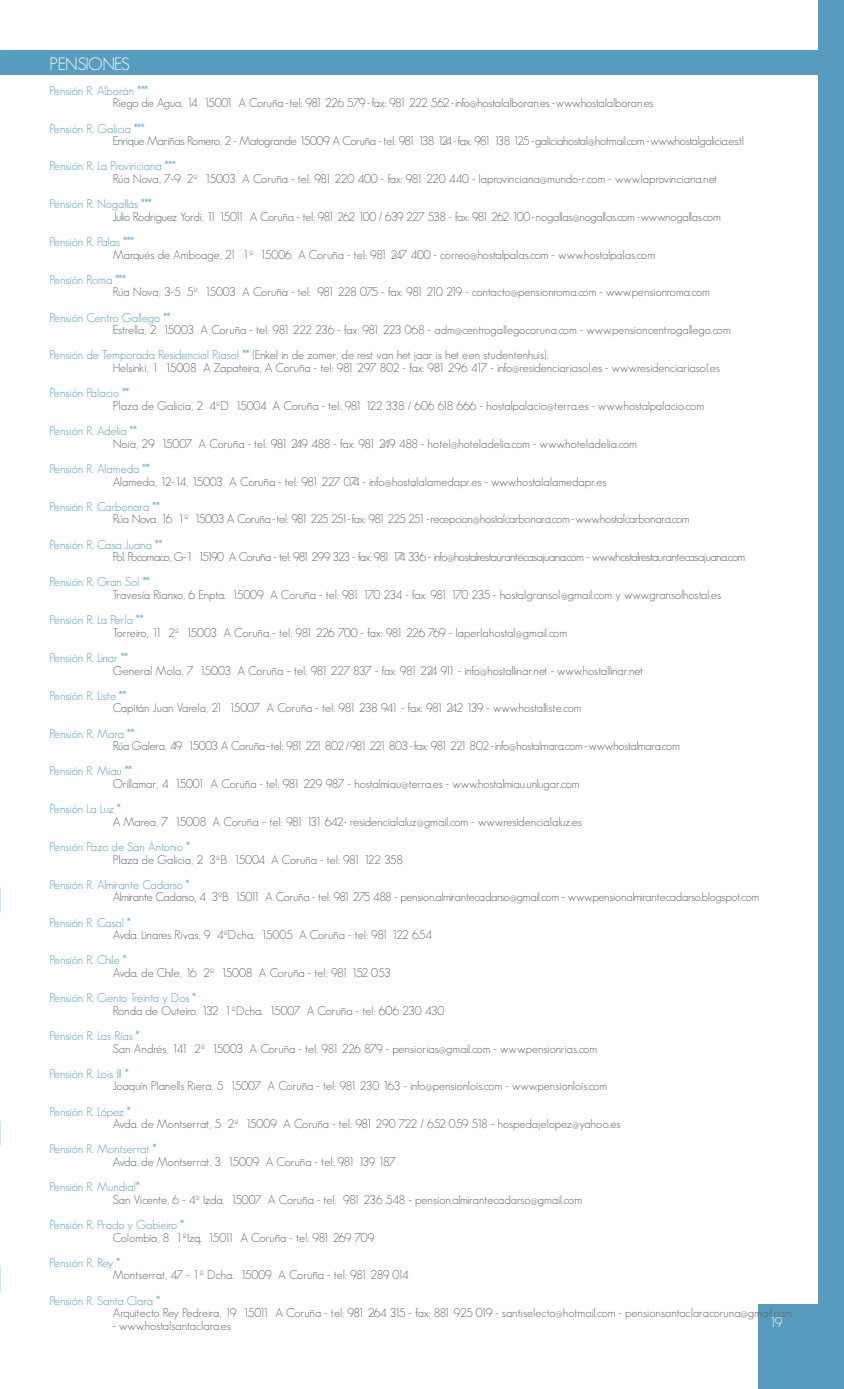
<style>
.page{position:relative;width:844px;height:1389px;background:#fff}
.page>*{position:absolute;margin:0;border:0;box-sizing:border-box;transform-origin:0 0}
.t1{font:300 17.5px "Geosans";letter-spacing:-.05em;color:#fff}
.t2{font:300 14px "Geosans";color:#fff}
.t3{font:300 12.25px/25.2px "Geosans";color:#5e6269}
.t4{font:300 12.25px "Geosans";letter-spacing:-.02em;color:#5e6269}
.t5{font:300 12.25px "Geosans";color:#579cbe}
.t6{font:300 12.25px "Geosans";letter-spacing:-.04em;color:#5e6269}
.s1{color:#579cbe}
</style>
<div class="page">
<div style="left:818px;top:0;width:25px;height:1389px;background:#579cbe"></div>
<div style="left:0;top:50px;width:843px;height:24px;background:#579cbe"></div>
<div style="left:758px;top:1305px;width:85px;height:84px;background:#579cbe"></div>
<h1 class="t1" style="left:50px;top:54px;width:82px">PENSIONES</h1>
<p class="t5" style="left:50px;top:84px;width:100px">Pensión R. Alborán ***</p>
<p class="t4" style="left:113px;top:96px;width:542px">Riego de Agua, 14 15001 A Coruña -tel: 981 226 579 -fax: 981 222 562 -info@hostalalboran.es -www.hostalalboran.es</p>
<p class="t5" style="left:50px;top:122px;width:96px">Pensión R. Galicia ***</p>
<p class="t4" style="left:113px;top:134px;width:633px">Enrique Mariñas Romero, 2 - Matogrande 15009 A Coruña - tel: 981 138 124 -fax: 981 138 125 -galiciahostal@hotmail.com -www.hostalgalicia.es.tl</p>
<p class="t5" style="left:50px;top:159px;width:127px">Pensión R. La Provinciana ***</p>
<p class="t3" style="left:113px;top:166px;width:606px">Rúa Nova, 7-9 2º 15003 A Coruña - tel: 981 220 400 - fax: 981 220 440 - laprovinciana@mundo-r.com - www.laprovinciana.net</p>
<p class="t5" style="left:50px;top:197px;width:104px">Pensión R. Nogallás ***</p>
<p class="t4" style="left:113px;top:210px;width:609px">Julio Rodriguez Yordi, 11 15011 A Coruña - tel: 981 262 100 / 639 227 538 - fax: 981 262 100 -nogallas@nogallas.com -www.nogallas.com</p>
<p class="t5" style="left:50px;top:235px;width:86px">Pensión R. Palas ***</p>
<p class="t3" style="left:113px;top:242px;width:544px">Marqués de Amboage, 21 1º 15006 A Coruña - tel: 981 247 400 - correo@hostalpalas.com - www.hostalpalas.com</p>
<p class="t5" style="left:50px;top:273px;width:78px">Pensión Roma ***</p>
<p class="t3" style="left:113px;top:280px;width:598px">Rúa Nova, 3-5 5º 15003 A Coruña - tel: 981 228 075 - fax: 981 210 219 - contacto@pensionroma.com - www.pensionroma.com</p>
<p class="t5" style="left:50px;top:311px;width:122px">Pensión Centro Gallego **</p>
<p class="t3" style="left:50px;top:317px;width:682px;text-indent:63px">Estrella, 2 15003 A Coruña - tel: 981 222 236 - fax: 981 223 068 - adm@centrogallegocoruna.com - www.pensioncentrogallego.com<br><span class="s1">Pensión de Temporada Residencial Riasol **</span> (Enkel in de zomer, de rest van het jaar is het een studentenhuis).</p>
<p class="t3" style="left:113px;top:355px;width:608px">Helsinki, 1 15008 A Zapateira, A Coruña - tel: 981 297 802 - fax: 981 296 417 - info@residenciariasol.es - www.residenciariasol.es</p>
<p class="t5" style="left:50px;top:386px;width:81px">Pensión Palacio **</p>
<p class="t3" style="left:113px;top:393px;width:593px">Plaza de Galicia, 2 4ºD 15004 A Coruña - tel: 981 122 338 / 606 618 666 - hostalpalacio@terra.es - www.hostalpalacio.com</p>
<p class="t5" style="left:50px;top:424px;width:89px">Pensión R. Adelia **</p>
<p class="t3" style="left:113px;top:431px;width:526px">Noia, 29 15007 A Coruña - tel: 981 249 488 - fax: 981 249 488 - hotel@hoteladelia.com - www.hoteladelia.com</p>
<p class="t5" style="left:50px;top:462px;width:101px">Pensión R. Alameda **</p>
<p class="t3" style="left:113px;top:469px;width:495px">Alameda, 12-14, 15003 A Coruña - tel: 981 227 074 - info@hostalalamedapr.es - www.hostalalamedapr.es</p>
<p class="t5" style="left:50px;top:500px;width:111px">Pensión R. Carbonara **</p>
<p class="t4" style="left:113px;top:512px;width:578px">Rúa Nova, 16 1º 15003 A Coruña -tel: 981 225 251-fax: 981 225 251 -recepcion@hostalcarbonara.com -www.hostalcarbonara.com</p>
<p class="t5" style="left:50px;top:537px;width:114px">Pensión R. Casa Juana **</p>
<p class="t6" style="left:113px;top:550px;width:634px">Pol. Pocomaco, G-1 15190 A Coruña - tel: 981 299 323 - fax: 981 174 336 - info@hostalrestaurantecasajuana.com - www.hostalrestaurantecasajuana.com</p>
<p class="t5" style="left:50px;top:575px;width:102px">Pensión R. Gran Sol **</p>
<p class="t3" style="left:113px;top:582px;width:610px">Travesía Rianxo, 6 Enpta. 15009 A Coruña - tel: 981 170 234 - fax: 981 170 235 - hostalgransol@gmail.com y www.gransolhostal.es</p>
<p class="t5" style="left:50px;top:613px;width:95px">Pensión R. La Perla **</p>
<p class="t3" style="left:113px;top:620px;width:456px">Torreiro, 11 2º 15003 A Coruña - tel: 981 226 700 - fax: 981 226 769 - laperlahostal@gmail.com</p>
<p class="t5" style="left:50px;top:651px;width:80px">Pensión R. Linar **</p>
<p class="t3" style="left:113px;top:658px;width:531px">General Mola, 7 15003 A Coruña – tel: 981 227 837 - fax: 981 224 911 - info@hostallinar.net - www.hostallinar.net</p>
<p class="t5" style="left:50px;top:689px;width:78px">Pensión R. Liste **</p>
<p class="t3" style="left:113px;top:696px;width:470px">Capitán Juan Varela, 21 15007 A Coruña - tel: 981 238 941 - fax: 981 242 139 - www.hostalliste.com</p>
<p class="t5" style="left:50px;top:726px;width:86px">Pensión R. Mara **</p>
<p class="t4" style="left:113px;top:739px;width:568px">Rúa Galera, 49 15003 A Coruña -tel: 981 221 802 / 981 221 803 -fax: 981 221 802 -info@hostalmara.com -www.hostalmara.com</p>
<p class="t5" style="left:50px;top:764px;width:84px">Pensión R. Miau **</p>
<p class="t3" style="left:113px;top:771px;width:468px">Orillamar, 4 15001 A Coruña - tel: 981 229 987 - hostalmiau@terra.es - www.hostalmiau.unlugar.com</p>
<p class="t5" style="left:50px;top:802px;width:73px">Pensión La Luz *</p>
<p class="t3" style="left:113px;top:809px;width:470px">A Marea, 7 15008 A Coruña – tel: 981 131 642- residencialaluz@gmail.com - www.residencialaluz.es</p>
<p class="t5" style="left:50px;top:840px;width:142px">Pensión Pazo de San Antonio *</p>
<p class="t3" style="left:113px;top:847px;width:292px">Plaza de Galicia, 2 3ºB 15004 A Coruña - tel: 981 122 358</p>
<p class="t5" style="left:50px;top:878px;width:141px">Pensión R. Almirante Cadarso *</p>
<p class="t4" style="left:113px;top:890px;width:648px">Almirante Cadarso, 4 3ºB 15011 A Coruña - tel: 981 275 488 - pension.almirantecadarso@gmail.com - www.pensionalmirantecadarso.blogspot.com</p>
<p class="t5" style="left:50px;top:916px;width:83px">Pensión R. Casal *</p>
<p class="t3" style="left:113px;top:922px;width:320px">Avda. Linares Rivas, 9 4ºDcha. 15005 A Coruña - tel: 981 122 654</p>
<p class="t5" style="left:50px;top:953px;width:78px">Pensión R. Chile *</p>
<p class="t3" style="left:113px;top:960px;width:280px">Avda. de Chile, 16 2º 15008 A Coruña - tel: 981 152 053</p>
<p class="t5" style="left:50px;top:991px;width:148px">Pensión R. Ciento Treinta y Dos *</p>
<p class="t3" style="left:113px;top:998px;width:333px">Ronda de Outeiro, 132 1ºDcha. 15007 A Coruña - tel: 606 230 430</p>
<p class="t5" style="left:50px;top:1029px;width:91px">Pensión R. Las Rías *</p>
<p class="t3" style="left:113px;top:1036px;width:486px">San Andrés, 141 2º 15003 A Coruña - tel: 981 226 879 - pensiorias@gmail.com - www.pensionrias.com</p>
<p class="t5" style="left:50px;top:1067px;width:80px">Pensión R. Lois III *</p>
<p class="t3" style="left:113px;top:1074px;width:496px">Joaquín Planells Riera, 5 15007 A Coruña - tel: 981 230 163 - info@pensionlois.com - www.pensionlois.com</p>
<p class="t5" style="left:50px;top:1105px;width:83px">Pensión R. López *</p>
<p class="t3" style="left:113px;top:1111px;width:509px">Avda. de Montserrat, 5 2º 15009 A Coruña - tel: 981 290 722 / 652 059 518 - hospedajelopez@yahoo.es</p>
<p class="t5" style="left:50px;top:1142px;width:108px">Pensión R. Montserrat *</p>
<p class="t3" style="left:113px;top:1149px;width:284px">Avda. de Montserrat, 3 15009 A Coruña - tel: 981 139 187</p>
<p class="t5" style="left:50px;top:1180px;width:91px">Pensión R. Mundial*</p>
<p class="t3" style="left:113px;top:1187px;width:471px">San Vicente, 6 - 4º Izda. 15007 A Coruña - tel: 981 236 548 - pension.almirantecadarso@gmail.com</p>
<p class="t5" style="left:50px;top:1218px;width:136px">Pensión R. Prado y Gabieiro *</p>
<p class="t3" style="left:113px;top:1225px;width:263px">Colombia, 8 1ºIzq. 15011 A Coruña - tel: 981 269 709</p>
<p class="t5" style="left:50px;top:1256px;width:72px">Pensión R. Rey *</p>
<p class="t3" style="left:113px;top:1263px;width:297px">Montserrat, 47 - 1º Dcha. 15009 A Coruña - tel: 981 289 014</p>
<p class="t5" style="left:50px;top:1294px;width:112px">Pensión R. Santa Clara *</p>
<p class="t3" style="left:113px;top:1300px;width:681px">Arquitecto Rey Pedreira, 19 15011 A Coruña - tel: 981 264 315 - fax: 881 925 019 - santiselecto@hotmail.com - pensionsantaclaracoruna@gmail.com</p>
<p class="t3" style="left:113px;top:1313px;width:120px">- www.hostalsantaclara.es</p>
<p class="t2" style="left:768px;top:1315px;width:15px">19</p>
</div>
